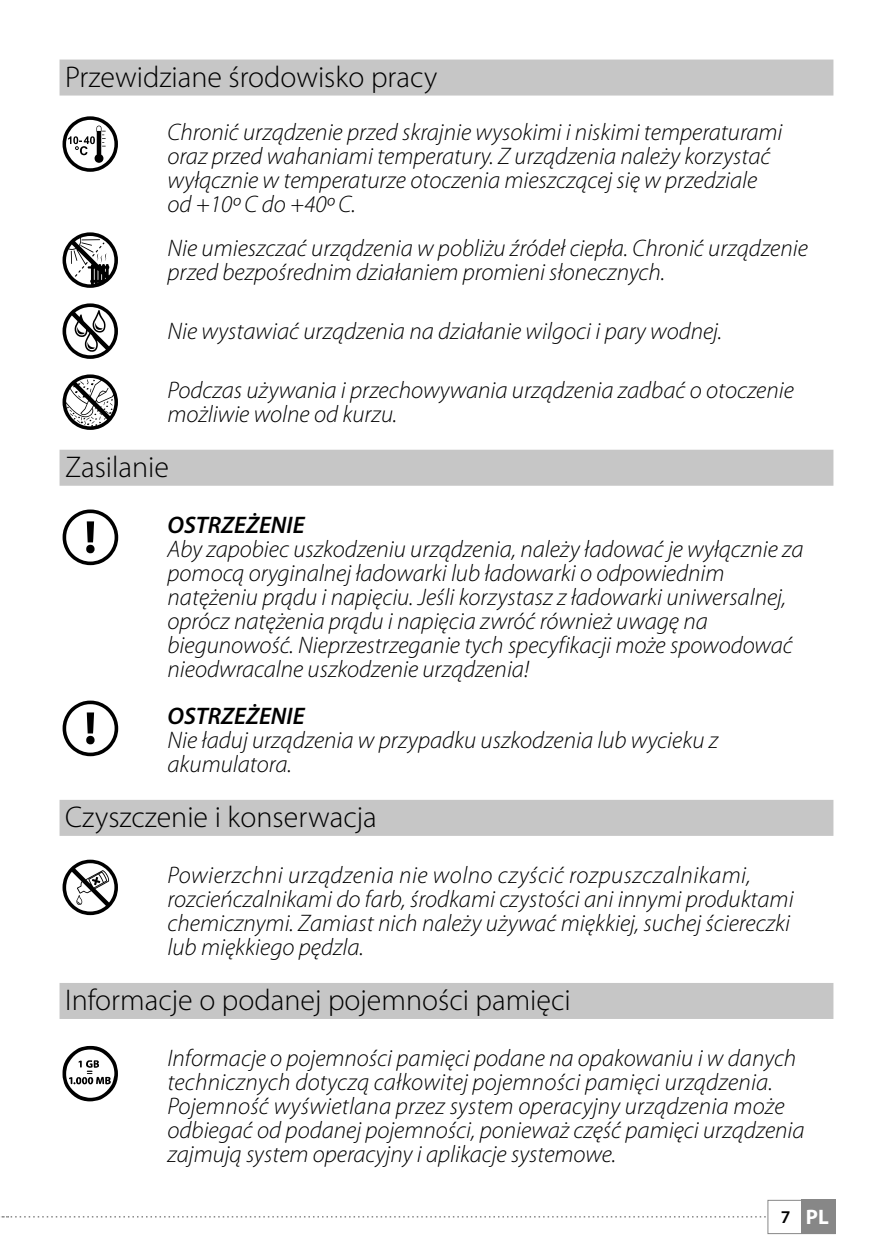
<style>
.page{position:relative;width:893px;height:1259px;background:#fff}
.page>*{position:absolute;margin:0;border:0;box-sizing:border-box;transform-origin:0 0}
.t1{font:300 30px "Myriad Pro";color:#000}
.t2{font:italic 300 24px/24px "Myriad Pro";color:#000}
.t3{font:italic 600 24px "Myriad Pro";color:#000}
.t4{font:700 21px "Myriad Pro";color:#fff}
.s1{font-weight:600;font-size:18px;color:#000}
</style>
<div class="page">
<div style="left:801px;top:1200px;width:35px;height:34px;background:#878787"></div>
<div style="left:767px;top:1200px;width:69px;height:34px;border:1px solid #878787"></div>
<svg style="left:1px;top:1216px;width:765px;height:1px"></svg>
<div style="left:60px;top:60px;width:773px;height:36px;background:#c6c6c6"></div>
<div style="left:60px;top:450px;width:773px;height:36px;background:#c6c6c6"></div>
<div style="left:60px;top:800px;width:773px;height:36px;background:#c6c6c6"></div>
<div style="left:60px;top:983px;width:773px;height:36px;background:#c6c6c6"></div>
<p class="t1" style="left:65px;top:61px;width:374px">Przewidziane środowisko pracy</p>
<p class="t2" style="left:168px;top:120px;width:616px">Chronić urządzenie przed skrajnie wysokimi i niskimi temperaturami oraz przed wahaniami temperatury. Z urządzenia należy korzystać wyłącznie w temperaturze otoczenia mieszczącej się w przedziale od +10º C do +40º C.</p>
<p class="t2" style="left:168px;top:236px;width:642px">Nie umieszczać urządzenia w pobliżu źródeł ciepła. Chronić urządzenie przed bezpośrednim działaniem promieni słonecznych.</p>
<p class="t2" style="left:168px;top:319px;width:556px">Nie wystawiać urządzenia na działanie wilgoci i pary wodnej.</p>
<p class="t2" style="left:168px;top:378px;width:628px">Podczas używania i przechowywania urządzenia zadbać o otoczenie możliwie wolne od kurzu.</p>
<p class="t1" style="left:65px;top:451px;width:106px">Zasilanie</p>
<p class="t3" style="left:168px;top:511px;width:139px">OSTRZEŻENIE</p>
<p class="t2" style="left:168px;top:537px;width:638px">Aby zapobiec uszkodzeniu urządzenia, należy ładować je wyłącznie za pomocą oryginalnej ładowarki lub ładowarki o odpowiednim natężeniu prądu i napięciu. Jeśli korzystasz z ładowarki uniwersalnej, oprócz natężenia prądu i napięcia zwróć również uwagę na biegunowość. Nieprzestrzeganie tych specyfikacji może spowodować nieodwracalne uszkodzenie urządzenia!</p>
<p class="t3" style="left:168px;top:702px;width:139px">OSTRZEŻENIE</p>
<p class="t2" style="left:168px;top:728px;width:552px">Nie ładuj urządzenia w przypadku uszkodzenia lub wycieku z akumulatora.</p>
<p class="t1" style="left:65px;top:801px;width:313px">Czyszczenie i konserwacja</p>
<p class="t2" style="left:168px;top:863px;width:628px">Powierzchni urządzenia nie wolno czyścić rozpuszczalnikami, rozcieńczalnikami do farb, środkami czystości ani innymi produktami chemicznymi. Zamiast nich należy używać miękkiej, suchej ściereczki lub miękkiego pędzla.</p>
<p class="t1" style="left:65px;top:984px;width:507px">Informacje o podanej pojemności pamięci</p>
<p class="t2" style="left:168px;top:1046px;width:639px">Informacje o pojemności pamięci podane na opakowaniu i w danych technicznych dotyczą całkowitej pojemności pamięci urządzenia.<br>Pojemność wyświetlana przez system operacyjny urządzenia może odbiegać od podanej pojemności, ponieważ część pamięci urządzenia zajmują system operacyjny i aplikacje systemowe.</p>
<p class="t4" style="left:781px;top:1203px;width:50px"><span class="s1">7</span> PL</p>
</div>
